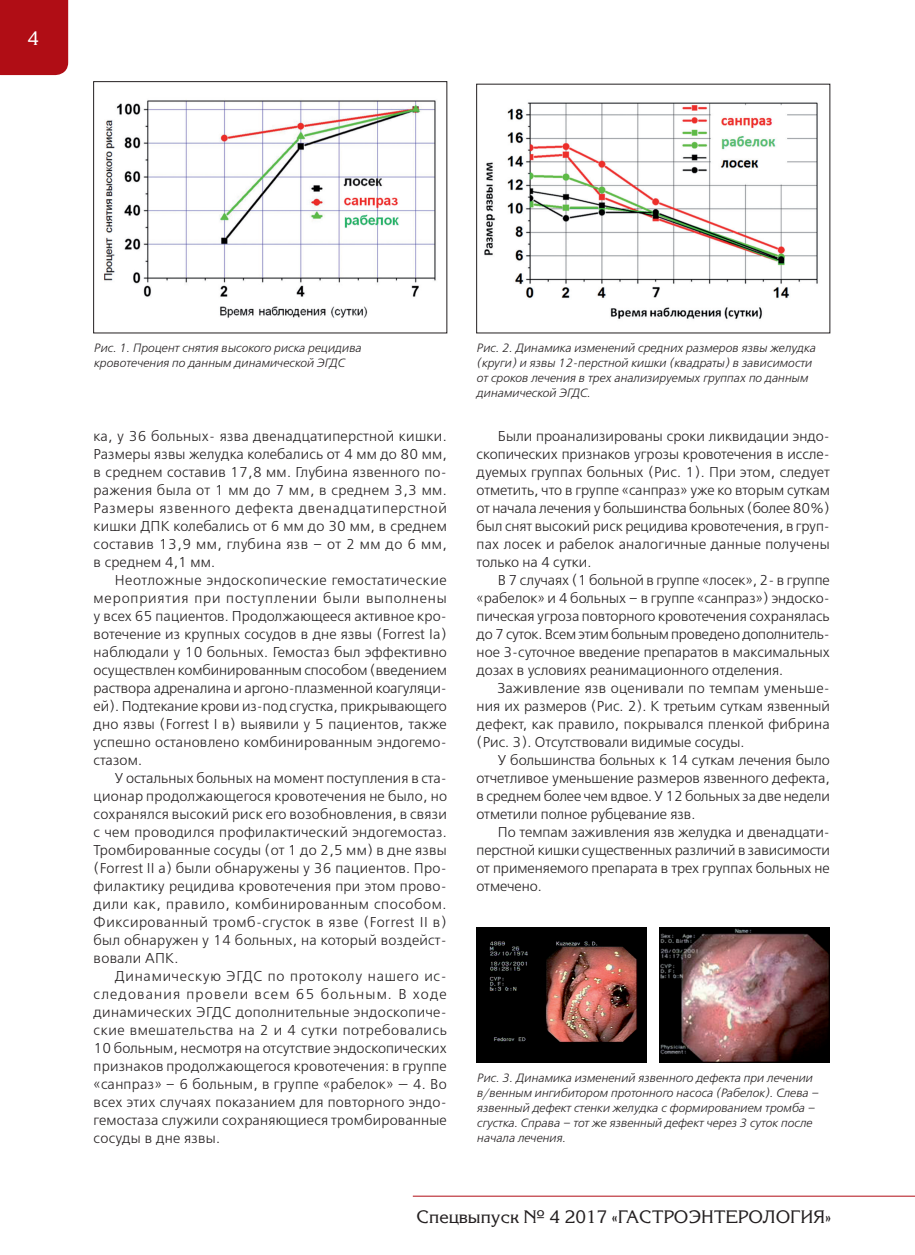
<style>
.page{position:relative;width:915px;height:1255px;background:#fff}
.page>*{position:absolute;margin:0;border:0;box-sizing:border-box;transform-origin:0 0}
.t1{font:19.5px "Korinna C";color:#fff}
.t2{font:18px "Korinna C";color:#231f20}
.t3{font:14.25px/18px "Free Set C";letter-spacing:.005em;color:#231f20;text-align:justify}
.t4{font:italic 12px/15px "Free Set C";color:#231f20}
</style>
<div class="page">
<div style="left:0;top:0;width:68px;height:75px;background:#b00d15"></div>
<hr style="left:412px;top:1195px;width:502px;height:1px;background:#b00d15">
<img style="left:103px;top:100px;width:333px;height:218px">
<div style="left:93px;top:81px;width:354px;height:252px;border:1px solid #231f20"></div>
<img style="left:484px;top:102px;width:334px;height:217px">
<img style="left:476px;top:927px;width:170px;height:134px">
<img style="left:659px;top:927px;width:170px;height:134px">
<h1 class="t1" style="left:28px;top:27px;width:13px">4</h1>
<p class="t4" style="left:94px;top:340px;width:269px">Рис. 1. Процент снятия высокого риска рецидива кровотечения по данным динамической ЭГДС</p>
<p class="t4" style="left:476px;top:340px;width:340px">Рис. 2. Динамика изменений средних размеров язвы желудка (круги) и язвы 12-перстной кишки (квадраты) в зависимости от сроков лечения в трех анализируемых группах по данным динамической ЭГДС.</p>
<p class="t3" style="left:94px;top:427px;width:354px">ка, у 36 больных- язва двенадцатиперстной кишки.<br>Размеры язвы желудка колебались от 4 мм до 80 мм, в среднем составив 17,8 мм. Глубина язвенного по&shy;ражения была от 1 мм до 7 мм, в среднем 3,3 мм.<br>Размеры язвенного дефекта двенадцатиперстной кишки ДПК колебались от 6 мм до 30 мм, в среднем составив 13,9 мм, глубина язв – от 2 мм до 6 мм, в среднем 4,1 мм.</p>
<p class="t3" style="left:94px;top:571px;width:355px;text-indent:21px">Неотложные эндоскопические гемостатические мероприятия при поступлении были выполнены у всех 65 пациентов. Продолжающееся активное кро&shy;вотечение из крупных сосудов в дне язвы (Forrest Iа) наблюдали у 10 больных. Гемостаз был эффективно осуществлен комбинированным способом (введением раствора адреналина и аргоно-плазменной коагуляци&shy;ей). Подтекание крови из-под сгустка, прикрывающего дно язвы (Forrest I в) выявили у 5 пациентов, также успешно остановлено комбинированным эндогемо&shy;стазом.</p>
<p class="t3" style="left:94px;top:769px;width:355px;text-indent:21px">У остальных больных на момент поступления в ста&shy;ционар продолжающегося кровотечения не было, но сохранялся высокий риск его возобновления, в связи с чем проводился профилактический эндогемостаз.<br>Тромбированные сосуды (от 1 до 2,5 мм) в дне язвы (Forrest II а) были обнаружены у 36 пациентов. Про&shy;филактику рецидива кровотечения при этом прово&shy;дили как, правило, комбинированным способом.<br>Фиксированный тромб-сгусток в язве (Forrest II в) был обнаружен у 14 больных, на который воздейст&shy;вовали АПК.</p>
<p class="t3" style="left:94px;top:967px;width:354px;text-indent:21px">Динамическую ЭГДС по протоколу нашего ис&shy;следования провели всем 65 больным. В ходе динамических ЭГДС дополнительные эндоскопиче&shy;ские вмешательства на 2 и 4 сутки потребовались 10 больным, несмотря на отсутствие эндоскопических признаков продолжающегося кровотечения: в группе «санпраз» – 6 больным, в группе «рабелок» — 4. Во всех этих случаях показанием для повторного эндо&shy;гемостаза служили сохраняющиеся тромбированные сосуды в дне язвы.</p>
<p class="t3" style="left:476px;top:427px;width:355px;text-indent:21px">Были проанализированы сроки ликвидации эндо&shy;скопических признаков угрозы кровотечения в иссле&shy;дуемых группах больных (Рис. 1). При этом, следует отметить, что в группе «санпраз» уже ко вторым суткам от начала лечения у большинства больных (более 80%) был снят высокий риск рецидива кровотечения, в груп&shy;пах лосек и рабелок аналогичные данные получены только на 4 сутки.</p>
<p class="t3" style="left:476px;top:571px;width:354px;text-indent:21px">В 7 случаях (1 больной в группе «лосек», 2- в группе «рабелок» и 4 больных – в группе «санпраз») эндоско&shy;пическая угроза повторного кровотечения сохранялась до 7 суток. Всем этим больным проведено дополнитель&shy;ное 3-суточное введение препаратов в максимальных дозах в условиях реанимационного отделения.</p>
<p class="t3" style="left:476px;top:679px;width:354px;text-indent:21px">Заживление язв оценивали по темпам уменьше&shy;ния их размеров (Рис. 2). К третьим суткам язвенный дефект, как правило, покрывался пленкой фибрина (Рис. 3). Отсутствовали видимые сосуды.</p>
<p class="t3" style="left:476px;top:751px;width:354px;text-indent:21px">У большинства больных к 14 суткам лечения было отчетливое уменьшение размеров язвенного дефекта, в среднем более чем вдвое. У 12 больных за две недели отметили полное рубцевание язв.</p>
<p class="t3" style="left:476px;top:823px;width:354px;text-indent:21px">По темпам заживления язв желудка и двенадцати&shy;перстной кишки существенных различий в зависимости от применяемого препарата в трех группах больных не отмечено.</p>
<p class="t4" style="left:476px;top:1070px;width:343px">Рис. 3. Динамика изменений язвенного дефекта при лечении в/венным ингибитором протонного насоса (Рабелок). Слева – язвенный дефект стенки желудка с формированием тромба – сгустка. Справа – тот же язвенный дефект через 3 суток после начала лечения.</p>
<p class="t2" style="left:416px;top:1206px;width:416px">Спецвыпуск № 4 2017 «ГАСТРОЭНТЕРОЛОГИЯ»</p>
</div>
